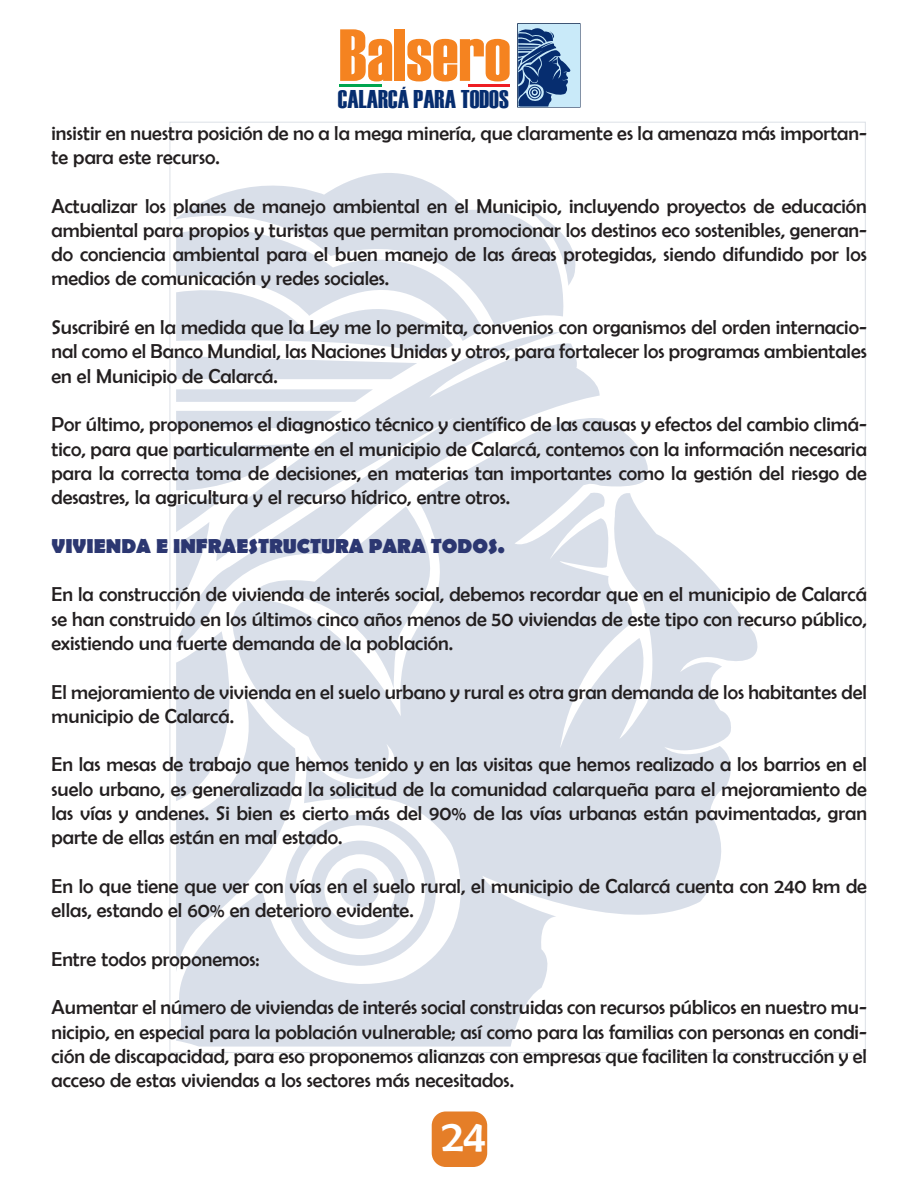
<style>
.page{position:relative;width:918px;height:1188px;background:#fff}
.page>*{position:absolute;margin:0;border:0;box-sizing:border-box;transform-origin:0 0}
.t1{font:73.65px "Haettenschweiler";color:#f58320}
.t2{font:44.7px "Berlin Sans FB";color:#fff}
.t3{font:25.65px "Haettenschweiler";color:#062d6f}
.t4{font:20.25px/24.3px "Berlin Sans FB";color:#231f20;text-align:justify}
.t5{font:700 20.25px "Berlin Sans FB";color:#2c3771}
</style>
<div class="page">
<svg style="left:176px;top:418px;width:582px;height:629px;fill:#d9dfe9"></svg>
<svg style="left:176px;top:332px;width:424px;height:316px;fill:#d9dfe9"></svg>
<svg style="left:180px;top:173px;width:395px;height:153px;fill:#d9dfe9"></svg>
<svg style="left:176px;top:216px;width:307px;height:163px"></svg>
<svg style="left:176px;top:389px;width:197px;height:13px;background:#dce1ea"></svg>
<svg style="left:176px;top:411px;width:166px;height:17px;background:#dce1ea"></svg>
<svg style="left:176px;top:444px;width:270px;height:528px"></svg>
<div style="left:340px;top:868px;width:39px;height:40px;background:#d9dfe9;border-radius:50%"></div>
<hr style="left:467px;top:85px;width:43px;height:2px;background:#ee1d23">
<hr style="left:425px;top:85px;width:43px;height:2px;background:#fff">
<hr style="left:339px;top:85px;width:43px;height:2px;background:#00a54f">
<div style="left:517px;top:23px;width:63px;height:85px;border:1px solid #143057"></div>
<div style="left:518px;top:24px;width:62px;height:83px;background:#c9eaf9"></div>
<svg style="left:518px;top:28px;width:53px;height:79px"></svg>
<div style="left:432px;top:1112px;width:55px;height:55px;background:#e57e28;border-radius:14px"></div>
<h1 class="t1" style="left:339px;top:5px;width:173px">Balsero</h1>
<p class="t3" style="left:338px;top:82px;width:172px">CALARCÁ PARA TODOS</p>
<p class="t4" style="left:52px;top:120px;width:817px">insistir en nuestra posición de no a la mega minería, que claramente es la amenaza más importan&shy;te para este recurso.</p>
<p class="t4" style="left:52px;top:193px;width:817px">Actualizar los planes de manejo ambiental en el Municipio, incluyendo proyectos de educación ambiental para propios y turistas que permitan promocionar los destinos eco sostenibles, generan&shy;do conciencia ambiental para el buen manejo de las áreas protegidas, siendo difundido por los medios de comunicación y redes sociales.</p>
<p class="t4" style="left:52px;top:315px;width:817px">Suscribiré en la medida que la Ley me lo permita, convenios con organismos del orden internacio&shy;nal como el Banco Mundial, las Naciones Unidas y otros, para fortalecer los programas ambientales en el Municipio de Calarcá.</p>
<p class="t4" style="left:52px;top:412px;width:817px">Por último, proponemos el diagnostico técnico y científico de las causas y efectos del cambio climá&shy;tico, para que particularmente en el municipio de Calarcá, contemos con la información necesaria para la correcta toma de decisiones, en materias tan importantes como la gestión del riesgo de desastres, la agricultura y el recurso hídrico, entre otros.</p>
<p class="t5" style="left:52px;top:534px;width:455px">VIVIENDA E INFRAESTRUCTURA PARA TODOS.</p>
<p class="t4" style="left:52px;top:582px;width:817px">En la construcción de vivienda de interés social, debemos recordar que en el municipio de Calarcá se han construido en los últimos cinco años menos de 50 viviendas de este tipo con recurso público, existiendo una fuerte demanda de la población.</p>
<p class="t4" style="left:52px;top:679px;width:817px">El mejoramiento de vivienda en el suelo urbano y rural es otra gran demanda de los habitantes del municipio de Calarcá.</p>
<p class="t4" style="left:52px;top:752px;width:817px">En las mesas de trabajo que hemos tenido y en las visitas que hemos realizado a los barrios en el suelo urbano, es generalizada la solicitud de la comunidad calarqueña para el mejoramiento de las vías y andenes. Si bien es cierto más del 90% de las vías urbanas están pavimentadas, gran parte de ellas están en mal estado.</p>
<p class="t4" style="left:52px;top:874px;width:817px">En lo que tiene que ver con vías en el suelo rural, el municipio de Calarcá cuenta con 240 km de ellas, estando el 60% en deterioro evidente.</p>
<p class="t4" style="left:52px;top:947px;width:210px">Entre todos proponemos:</p>
<p class="t4" style="left:52px;top:995px;width:817px">Aumentar el número de viviendas de interés social construidas con recursos públicos en nuestro mu&shy;nicipio, en especial para la población vulnerable; así como para las familias con personas en condi&shy;ción de discapacidad, para eso proponemos alianzas con empresas que faciliten la construcción y el acceso de estas viviendas a los sectores más necesitados.</p>
<h2 class="t2" style="left:442px;top:1111px;width:46px">24</h2>
</div>
